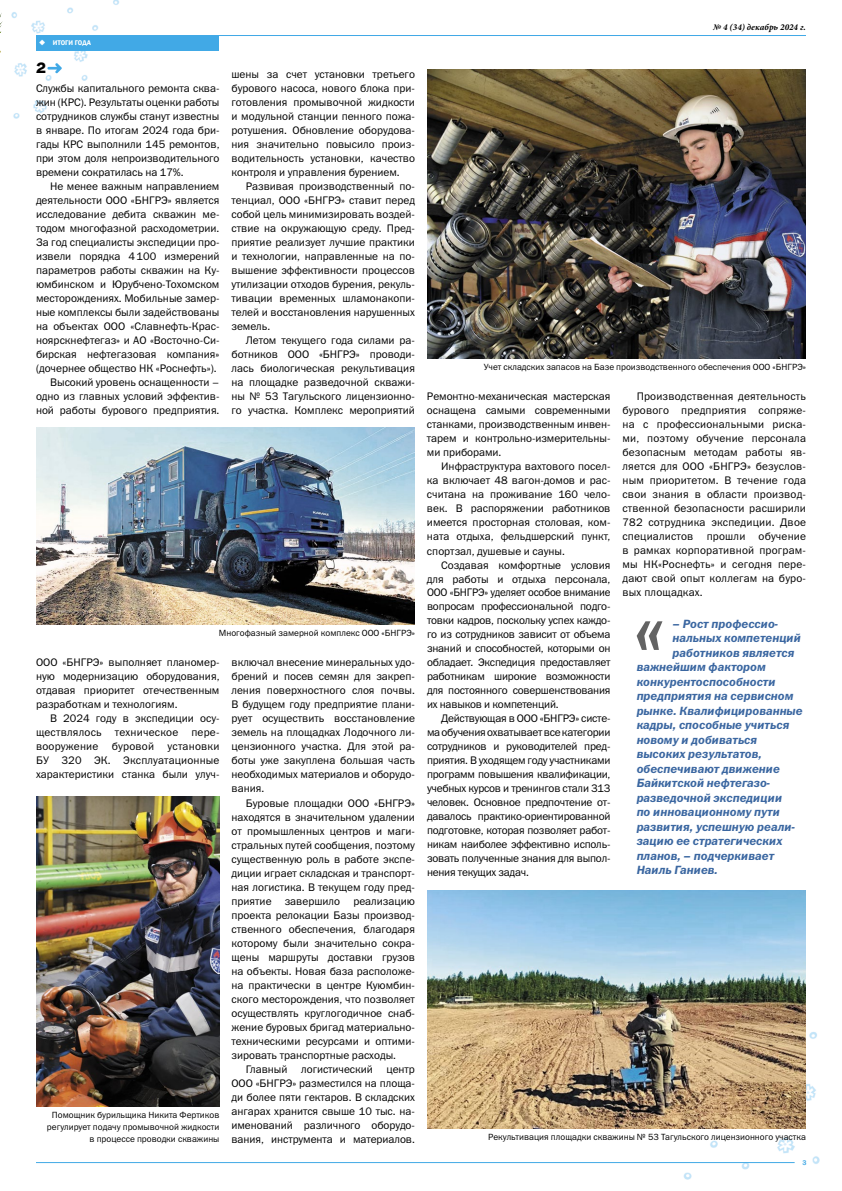
<style>
.page{position:relative;width:842px;height:1191px;background:#fff}
.page>*{position:absolute;margin:0;border:0;box-sizing:border-box;transform-origin:0 0}
.t1{font:italic 100.4px "ez Franklin Goth Demi";color:#636363;scale:.81 1}
.t2{font:14px "Adver Gothic C";color:#000}
.t3{font:italic 12px "ez Franklin Goth Demi";color:#3b67a1}
.t4{font:11px/14px "ez Franklin Goth";color:#000;text-align:justify}
.t5{font:9px/12px "ez Franklin Goth";color:#000;text-align:right}
.t6{font:italic 700 9px "Minion Pro";color:#000}
.t7{font:600 7px "Franklin Gothic";color:#fff}
.t8{font:600 7px "Franklin Gothic";color:#41a9e6}
</style>
<div class="page">
<img style="left:676px;top:1032px;width:144px;height:147px">
<img style="left:11px;top:0;width:115px;height:119px">
<hr style="left:36px;top:35px;width:770px;height:1px;background:#41a9e6">
<hr style="left:36px;top:1162px;width:759px;height:1px;background:#41a9e6">
<svg style="left:0;top:13px;width:3px;height:40px"></svg>
<div style="left:36px;top:36px;width:183px;height:14px;background:#41a9e6"></div>
<img style="left:427px;top:70px;width:379px;height:288px">
<img style="left:36px;top:428px;width:379px;height:196px">
<img style="left:36px;top:797px;width:183px;height:309px">
<img style="left:427px;top:890px;width:379px;height:238px">
<svg style="left:47px;top:63px;width:15px;height:10px"></svg>
<p class="t7" style="left:39px;top:38px;width:24px">◆ Итоги</p>
<p class="t7" style="left:75px;top:38px;width:5px">года</p>
<p class="t4" style="left:36px;top:81px;width:185px">Службы капитального ремонта сква&shy;жин (КРС). Результаты оценки работы сотрудников службы станут известны в январе. По итогам 2024 года бри&shy;гады КРС выполнили 145 ремонтов, при этом доля непроизводительного времени сократилась на 17%.</p>
<p class="t4" style="left:36px;top:179px;width:185px;text-align:right">Не менее важным направлением деятельности ООО «БНГРЭ» является исследование дебита скважин ме&shy;тодом многофазной расходометрии.<br>За год специалисты экспедиции про&shy;извели порядка 4100 измерений параметров работы скважин на Ку&shy;юмбинском и Юрубчено-Тохомском месторождениях. Мобильные замер&shy;ные комплексы были задействованы на объектах ООО «Славнефть-Крас&shy;ноярскнефтегаз» и АО «Восточно-Си&shy;бирская нефтегазовая компания» (дочернее общество НК «Роснефть»).<br>Высокий уровень оснащенности – одно из главных условий эффектив&shy;ной работы бурового предприятия.</p>
<p class="t2" style="left:36px;top:60px;width:11px">2</p>
<p class="t4" style="left:231px;top:67px;width:185px">шены за счет установки третьего бурового насоса, нового блока при&shy;готовления промывочной жидкости и модульной станции пенного пожа&shy;ротушения. Обновление оборудова&shy;ния значительно повысило произ&shy;водительность установки, качество контроля и управления бурением.</p>
<p class="t4" style="left:231px;top:179px;width:185px;text-indent:14px">Развивая производственный по&shy;тенциал, ООО «БНГРЭ» ставит перед собой цель минимизировать воздей&shy;ствие на окружающую среду. Пред&shy;приятие реализует лучшие практики и технологии, направленные на по&shy;вышение эффективности процессов утилизации отходов бурения, рекуль&shy;тивации временных шламонакопи&shy;телей и восстановления нарушенных земель.</p>
<p class="t4" style="left:231px;top:333px;width:185px;text-indent:14px">Летом текущего года силами ра&shy;ботников ООО «БНГРЭ» проводи&shy;лась биологическая рекультивация на площадке разведочной скважи&shy;ны № 53 Тагульского лицензионно&shy;го участка. Комплекс мероприятий</p>
<p class="t5" style="left:219px;top:627px;width:198px">Многофазный замерной комплекс ООО «БНГРЭ»</p>
<p class="t4" style="left:36px;top:655px;width:185px">ООО «БНГРЭ» выполняет планомер&shy;ную модернизацию оборудования, отдавая приоритет отечественным разработкам и технологиям.</p>
<p class="t4" style="left:36px;top:711px;width:185px;text-indent:14px">В 2024 году в экспедиции осу&shy;ществлялось техническое пере&shy;вооружение буровой установки БУ 320 ЭК. Эксплуатационные характеристики станка были улуч-</p>
<p class="t5" style="left:47px;top:1108px;width:174px">Помощник бурильщика Никита Фертиков регулирует подачу промывочной жидкости в процессе проводки скважины</p>
<p class="t4" style="left:231px;top:655px;width:185px">включал внесение минеральных удо&shy;брений и посев семян для закреп&shy;ления поверхностного слоя почвы.<br>В будущем году предприятие плани&shy;рует осуществить восстановление земель на площадках Лодочного ли&shy;цензионного участка. Для этой ра&shy;боты уже закуплена большая часть необходимых материалов и оборудо&shy;вания.</p>
<p class="t4" style="left:231px;top:795px;width:185px;text-indent:14px">Буровые площадки ООО «БНГРЭ» находятся в значительном удалении от промышленных центров и маги&shy;стральных путей сообщения, поэтому существенную роль в работе экспе&shy;диции играет складская и транспорт&shy;ная логистика. В текущем году пред&shy;приятие завершило реализацию проекта релокации Базы производ&shy;ственного обеспечения, благодаря которому были значительно сокра&shy;щены маршруты доставки грузов на объекты. Новая база расположе&shy;на практически в центре Куюмбин&shy;ского месторождения, что позволяет осуществлять круглогодичное снаб&shy;жение буровых бригад материально&shy;техническими ресурсами и оптими&shy;зировать транспортные расходы.</p>
<p class="t4" style="left:231px;top:1061px;width:185px;text-indent:14px">Главный логистический центр ООО «БНГРЭ» разместился на площа&shy;ди более пяти гектаров. В складских ангарах хранится свыше 10 тыс. на&shy;именований различного оборудо&shy;вания, инструмента и материалов.</p>
<p class="t6" style="left:713px;top:21px;width:94px">№ 4 (34) декабрь 2024 г.</p>
<p class="t5" style="left:484px;top:360px;width:324px">Учет складских запасов на Базе производственного обеспечения ООО «БНГРЭ»</p>
<p class="t4" style="left:427px;top:389px;width:185px">Ремонтно-механическая мастерская оснащена самыми современными станками, производственным инвен&shy;тарем и контрольно-измерительны&shy;ми приборами.</p>
<p class="t4" style="left:427px;top:459px;width:185px;text-indent:14px">Инфраструктура вахтового посел&shy;ка включает 48 вагон-домов и рас&shy;считана на проживание 160 чело&shy;век. В распоряжении работников имеется просторная столовая, ком&shy;ната отдыха, фельдшерский пункт, спортзал, душевые и сауны.</p>
<p class="t4" style="left:427px;top:557px;width:185px;text-indent:14px">Создавая комфортные условия для работы и отдыха персонала, ООО «БНГРЭ» уделяет особое внимание вопросам профессиональной подго&shy;товки кадров, поскольку успех каждо&shy;го из сотрудников зависит от объема знаний и способностей, которыми он обладает. Экспедиция предоставляет работникам широкие возможности для постоянного совершенствования их навыков и компетенций.</p>
<p class="t4" style="left:427px;top:711px;width:185px;text-indent:14px">Действующая в ООО «БНГРЭ» систе&shy;ма обучения охватывает все категории сотрудников и руководителей пред&shy;приятия. В уходящем году участниками программ повышения квалификации, учебных курсов и тренингов стали 313 человек. Основное предпочтение от&shy;давалось практико-ориентированной подготовке, которая позволяет работ&shy;никам наиболее эффективно исполь&shy;зовать полученные знания для выпол&shy;нения текущих задач.</p>
<p class="t4" style="left:622px;top:389px;width:185px;text-indent:14px">Производственная деятельность бурового предприятия сопряже&shy;на с профессиональными риска&shy;ми, поэтому обучение персонала безопасным методам работы яв&shy;ляется для ООО «БНГРЭ» безуслов&shy;ным приоритетом. В течение года свои знания в области производ&shy;ственной безопасности расширили 782 сотрудника экспедиции. Двое специалистов прошли обучение в рамках корпоративной програм&shy;мы НК«Роснефть» и сегодня пере&shy;дают свой опыт коллегам на буро&shy;вых площадках.</p>
<h1 class="t1" style="left:634px;top:570px;width:39px">«</h1>
<p class="t3" style="left:672px;top:616px;width:107px">– Рост профессио-</p>
<p class="t3" style="left:672px;top:631px;width:130px">нальных компетенций</p>
<p class="t3" style="left:672px;top:645px;width:123px">работников является</p>
<p class="t3" style="left:637px;top:660px;width:131px">важнейшим фактором</p>
<p class="t3" style="left:637px;top:674px;width:141px">конкурентоспособности</p>
<p class="t3" style="left:637px;top:689px;width:158px">предприятия на сервисном</p>
<p class="t3" style="left:637px;top:703px;width:168px">рынке. Квалифицированные</p>
<p class="t3" style="left:637px;top:718px;width:154px">кадры, способные учиться</p>
<p class="t3" style="left:637px;top:732px;width:122px">новому и добиваться</p>
<p class="t3" style="left:637px;top:747px;width:127px">высоких результатов,</p>
<p class="t3" style="left:637px;top:761px;width:145px">обеспечивают движение</p>
<p class="t3" style="left:637px;top:776px;width:135px">Байкитской нефтегазо-</p>
<p class="t3" style="left:637px;top:790px;width:147px">разведочной экспедиции</p>
<p class="t3" style="left:637px;top:805px;width:145px">по инновационному пути</p>
<p class="t3" style="left:637px;top:819px;width:160px">развития, успешную реали-</p>
<p class="t3" style="left:637px;top:834px;width:147px">зацию ее стратегических</p>
<p class="t3" style="left:637px;top:848px;width:139px">планов, – подчеркивает</p>
<p class="t3" style="left:637px;top:863px;width:83px">Наиль Ганиев.</p>
<p class="t5" style="left:488px;top:1130px;width:319px">Рекультивация площадки скважины № 53 Тагульского лицензионного участка</p>
<p class="t8" style="left:802px;top:1158px;width:6px">3</p>
</div>
